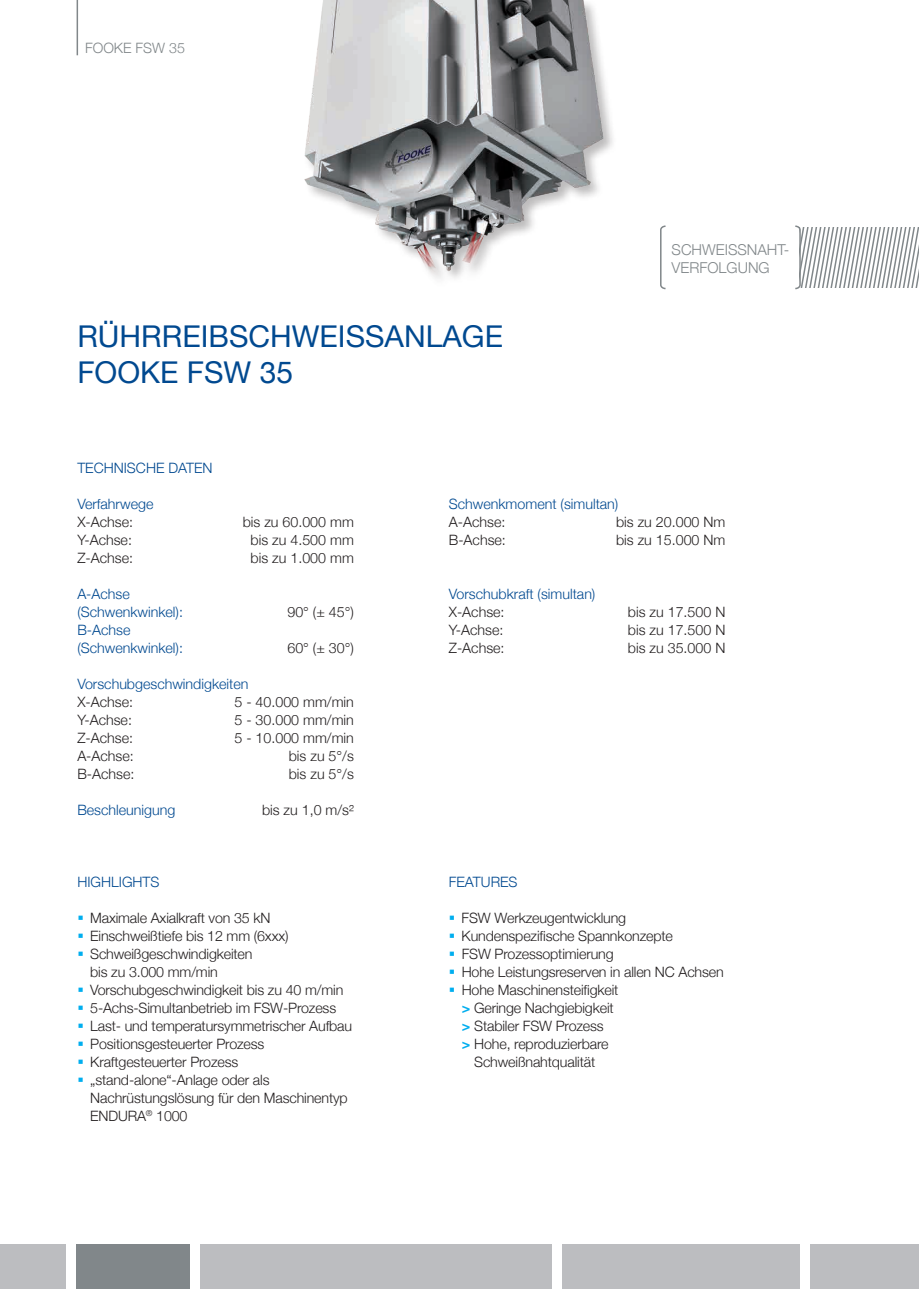
<style>
.page{position:relative;width:919px;height:1289px;background:#fff}
.page>*{position:absolute;margin:0;border:0;box-sizing:border-box;transform-origin:0 0}
.t1{font:30px/36px "Helvetica Neue";color:#014990}
.t2{font:300 15px/18px "Helvetica Neue";color:#81878a}
.t3{font:300 14.25px/18px "Helvetica Neue";letter-spacing:-.01em;color:#231f20}
.t4{font:300 14.25px/18px "Helvetica Neue";color:#014990}
.t5{font:300 14.25px "Helvetica Neue";color:#81878a}
.s1{color:#00aeef}
.s2{font-weight:700;color:#00aeef}
</style>
<div class="page">
<div style="left:810px;top:1244px;width:108px;height:44px;background:#bcbdc0"></div>
<div style="left:562px;top:1244px;width:237px;height:44px;background:#bcbdc0"></div>
<div style="left:201px;top:1244px;width:350px;height:44px;background:#bcbdc0"></div>
<div style="left:77px;top:1244px;width:113px;height:44px;background:#81878a"></div>
<div style="left:0;top:1244px;width:66px;height:44px;background:#bcbdc0"></div>
<hr style="left:77px;top:0;width:1px;height:55px;background:#81878a">
<svg style="left:660px;top:225px;width:6px;height:65px"></svg>
<svg style="left:795px;top:225px;width:123px;height:65px"></svg>
<img style="left:304px;top:0;width:309px;height:279px">
<p class="t5" style="left:85px;top:36px;width:101px">FOOKE FSW 35</p>
<h1 class="t1" style="left:77px;top:320px;width:427px">RÜHRREIBSCHWEISSANLAGE<br>FOOKE FSW 35</h1>
<p class="t2" style="left:671px;top:240px;width:119px">SCHWEISSNAHT-<br>VERFOLGUNG</p>
<p class="t4" style="left:77px;top:457px;width:137px">TECHNISCHE DATEN</p>
<p class="t4" style="left:77px;top:493px;width:78px">Verfahrwege</p>
<p class="t3" style="left:77px;top:511px;width:57px">X-Achse:</p>
<p class="t3" style="left:243px;top:511px;width:113px">bis zu 60.000 mm</p>
<p class="t3" style="left:77px;top:529px;width:56px">Y-Achse:</p>
<p class="t3" style="left:250px;top:529px;width:105px">bis zu 4.500 mm</p>
<p class="t3" style="left:77px;top:547px;width:57px">Z-Achse:</p>
<p class="t3" style="left:250px;top:547px;width:105px">bis zu 1.000 mm</p>
<p class="t4" style="left:77px;top:583px;width:107px">A-Achse (Schwenkwinkel):</p>
<p class="t3" style="left:287px;top:601px;width:68px">90° (± 45°)</p>
<p class="t4" style="left:77px;top:619px;width:107px">B-Achse (Schwenkwinkel):</p>
<p class="t3" style="left:287px;top:637px;width:68px">60° (± 30°)</p>
<p class="t4" style="left:77px;top:673px;width:173px">Vorschubgeschwindigkeiten</p>
<p class="t3" style="left:77px;top:691px;width:57px">X-Achse:</p>
<p class="t3" style="left:234px;top:691px;width:121px">5 - 40.000 mm/min</p>
<p class="t3" style="left:77px;top:709px;width:56px">Y-Achse:</p>
<p class="t3" style="left:234px;top:709px;width:121px">5 - 30.000 mm/min</p>
<p class="t3" style="left:77px;top:727px;width:57px">Z-Achse:</p>
<p class="t3" style="left:234px;top:727px;width:121px">5 - 10.000 mm/min</p>
<p class="t3" style="left:77px;top:745px;width:58px">A-Achse:</p>
<p class="t3" style="left:289px;top:745px;width:67px">bis zu 5°/s</p>
<p class="t3" style="left:77px;top:763px;width:59px">B-Achse:</p>
<p class="t3" style="left:289px;top:763px;width:67px">bis zu 5°/s</p>
<p class="t4" style="left:77px;top:799px;width:99px">Beschleunigung</p>
<p class="t3" style="left:262px;top:799px;width:93px">bis zu 1,0 m/s²</p>
<p class="t4" style="left:77px;top:871px;width:84px">HIGHLIGHTS</p>
<p class="t3" style="left:77px;top:907px;width:195px"><span class="s1">▪</span> Maximale Axialkraft von 35 kN</p>
<p class="t3" style="left:77px;top:925px;width:213px"><span class="s1">▪</span> Einschweißtiefe bis 12 mm (6xxx)</p>
<p class="t3" style="left:90px;top:943px;width:164px;text-indent:-13px"><span class="s1">▪</span> Schweißgeschwindigkeiten bis zu 3.000 mm/min</p>
<p class="t3" style="left:77px;top:979px;width:267px"><span class="s1">▪</span> Vorschubgeschwindigkeit bis zu 40 m/min</p>
<p class="t3" style="left:77px;top:997px;width:260px"><span class="s1">▪</span> 5-Achs-Simultanbetrieb im FSW-Prozess</p>
<p class="t3" style="left:77px;top:1015px;width:276px"><span class="s1">▪</span> Last- und temperatursymmetrischer Aufbau</p>
<p class="t3" style="left:77px;top:1033px;width:188px"><span class="s1">▪</span> Positionsgesteuerter Prozess</p>
<p class="t3" style="left:77px;top:1051px;width:162px"><span class="s1">▪</span> Kraftgesteuerter Prozess</p>
<p class="t3" style="left:90px;top:1069px;width:259px;text-indent:-13px"><span class="s1">▪</span> „stand-alone“-Anlage oder als<br>Nachrüstungslösung für den Maschinentyp<br>ENDURA<sup>®</sup> 1000</p>
<p class="t4" style="left:449px;top:493px;width:171px">Schwenkmoment (simultan)</p>
<p class="t3" style="left:449px;top:511px;width:58px">A-Achse:</p>
<p class="t3" style="left:616px;top:511px;width:111px">bis zu 20.000 Nm</p>
<p class="t3" style="left:449px;top:529px;width:59px">B-Achse:</p>
<p class="t3" style="left:616px;top:529px;width:111px">bis zu 15.000 Nm</p>
<p class="t4" style="left:449px;top:583px;width:148px">Vorschubkraft (simultan)</p>
<p class="t3" style="left:449px;top:601px;width:57px">X-Achse:</p>
<p class="t3" style="left:628px;top:601px;width:99px">bis zu 17.500 N</p>
<p class="t3" style="left:449px;top:619px;width:56px">Y-Achse:</p>
<p class="t3" style="left:628px;top:619px;width:99px">bis zu 17.500 N</p>
<p class="t3" style="left:449px;top:637px;width:57px">Z-Achse:</p>
<p class="t3" style="left:628px;top:637px;width:99px">bis zu 35.000 N</p>
<p class="t4" style="left:449px;top:871px;width:70px">FEATURES</p>
<p class="t3" style="left:449px;top:907px;width:179px"><span class="s1">▪</span> FSW Werkzeugentwicklung</p>
<p class="t3" style="left:449px;top:925px;width:225px"><span class="s1">▪</span> Kundenspezifische Spannkonzepte</p>
<p class="t3" style="left:449px;top:943px;width:166px"><span class="s1">▪</span> FSW Prozessoptimierung</p>
<p class="t3" style="left:449px;top:961px;width:276px"><span class="s1">▪</span> Hohe Leistungsreserven in allen NC Achsen</p>
<p class="t3" style="left:449px;top:979px;width:171px;text-align:center"><span class="s1">▪</span> Hohe Maschinensteifigkeit <span class="s2">&gt;</span> Geringe Nachgiebigkeit<br><span class="s2">&gt;</span> Stabiler FSW Prozess<br><span class="s2">&gt;</span> Hohe, reproduzierbare<br>Schweißnahtqualität</p>
</div>
